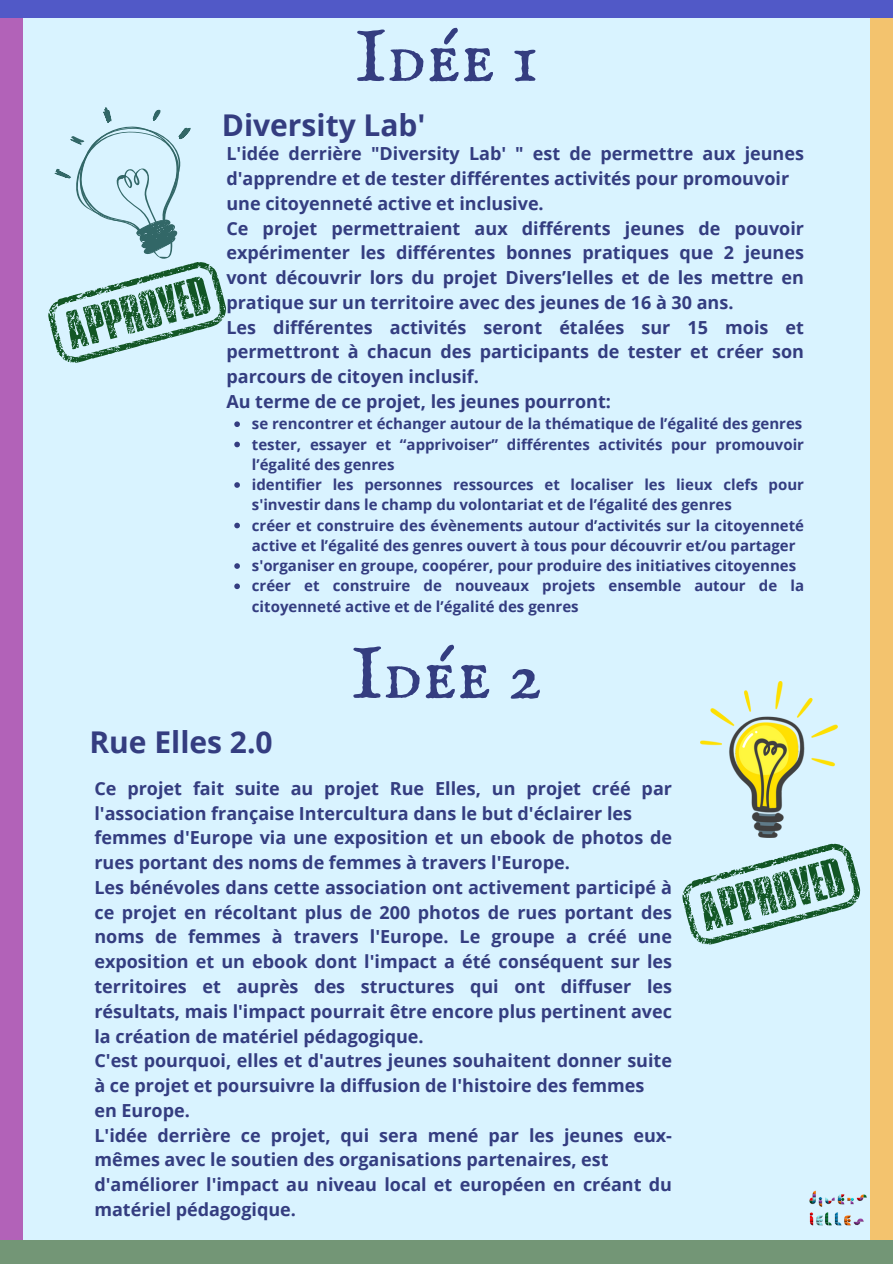
<style>
.page{position:relative;width:893px;height:1264px;background:#fff}
.page>*{position:absolute;margin:0;border:0;box-sizing:border-box;transform-origin:0 0}
.t1{font:75px "IM FELL English SC";color:#343d80}
.t2{font:700 30px "Open Sans";color:#343d80}
.t3{font:700 18px/24.8px "Open Sans";color:#343d80}
.t4{font:700 15px/20.2px "Open Sans";color:#343d80}
</style>
<div class="page">
<div style="left:0;top:0;width:892px;height:1263px;background:#d9f3ff"></div>
<div style="left:0;top:0;width:23px;height:1263px;background:#b262b8"></div>
<div style="left:870px;top:0;width:22px;height:1263px;background:#f3c36e"></div>
<div style="left:0;top:0;width:892px;height:18px;background:#5159c7"></div>
<div style="left:0;top:1240px;width:892px;height:23px;background:#739676"></div>
<img style="left:809px;top:1190px;width:58px;height:36px">
<img style="left:700px;top:681px;width:137px;height:157px">
<svg style="left:48px;top:107px;width:178px;height:256px"></svg>
<svg style="left:234px;top:421px;width:6px;height:6px"></svg>
<svg style="left:234px;top:441px;width:6px;height:6px"></svg>
<svg style="left:234px;top:482px;width:6px;height:6px"></svg>
<svg style="left:234px;top:522px;width:6px;height:6px"></svg>
<svg style="left:234px;top:563px;width:6px;height:6px"></svg>
<svg style="left:234px;top:583px;width:6px;height:6px"></svg>
<svg style="left:682px;top:843px;width:178px;height:102px"></svg>
<h1 class="t1" style="left:354px;top:13px;width:185px">Idée 1</h1>
<h2 class="t2" style="left:222px;top:104px;width:205px">Diversity Lab'</h2>
<p class="t3" style="left:226px;top:141px;width:579px">L'idée derrière "Diversity Lab' " est de permettre aux jeunes d'apprendre et de tester différentes activités pour promouvoir une citoyenneté active et inclusive.<br>Ce projet permettraient aux différents jeunes de pouvoir expérimenter les différentes bonnes pratiques que 2 jeunes vont découvrir lors du projet Divers’Ielles et de les mettre en pratique sur un territoire avec des jeunes de 16 à 30 ans.<br>Les différentes activités seront étalées sur 15 mois et permettront à chacun des participants de tester et créer son parcours de citoyen inclusif.<br>Au terme de ce projet, les jeunes pourront:</p>
<p class="t4" style="left:252px;top:413px;width:553px">se rencontrer et échanger autour de la thématique de l’égalité des genres tester, essayer et “apprivoiser” différentes activités pour promouvoir l’égalité des genres<br>identifier les personnes ressources et localiser les lieux clefs pour s'investir dans le champ du volontariat et de l’égalité des genres<br>créer et construire des évènements autour d’activités sur la citoyenneté active et l’égalité des genres ouvert à tous pour découvrir et/ou partager s'organiser en groupe, coopérer, pour produire des initiatives citoyennes créer et construire de nouveaux projets ensemble autour de la citoyenneté active et de l’égalité des genres</p>
<h1 class="t1" style="left:351px;top:630px;width:193px">Idée 2</h1>
<h2 class="t2" style="left:89px;top:720px;width:185px">Rue Elles 2.0</h2>
<p class="t3" style="left:94px;top:775px;width:579px">Ce projet fait suite au projet Rue Elles, un projet créé par l'association française Intercultura dans le but d'éclairer les femmes d'Europe via une exposition et un ebook de photos de rues portant des noms de femmes à travers l'Europe.<br>Les bénévoles dans cette association ont activement participé à ce projet en récoltant plus de 200 photos de rues portant des noms de femmes à travers l'Europe. Le groupe a créé une exposition et un ebook dont l'impact a été conséquent sur les territoires et auprès des structures qui ont diffuser les résultats, mais l'impact pourrait être encore plus pertinent avec la création de matériel pédagogique.<br>C'est pourquoi, elles et d'autres jeunes souhaitent donner suite à ce projet et poursuivre la diffusion de l'histoire des femmes<br>en Europe.<br>L'idée derrière ce projet, qui sera mené par les jeunes eux&shy;mêmes avec le soutien des organisations partenaires, est d'améliorer l'impact au niveau local et européen en créant du matériel pédagogique.</p>
</div>
